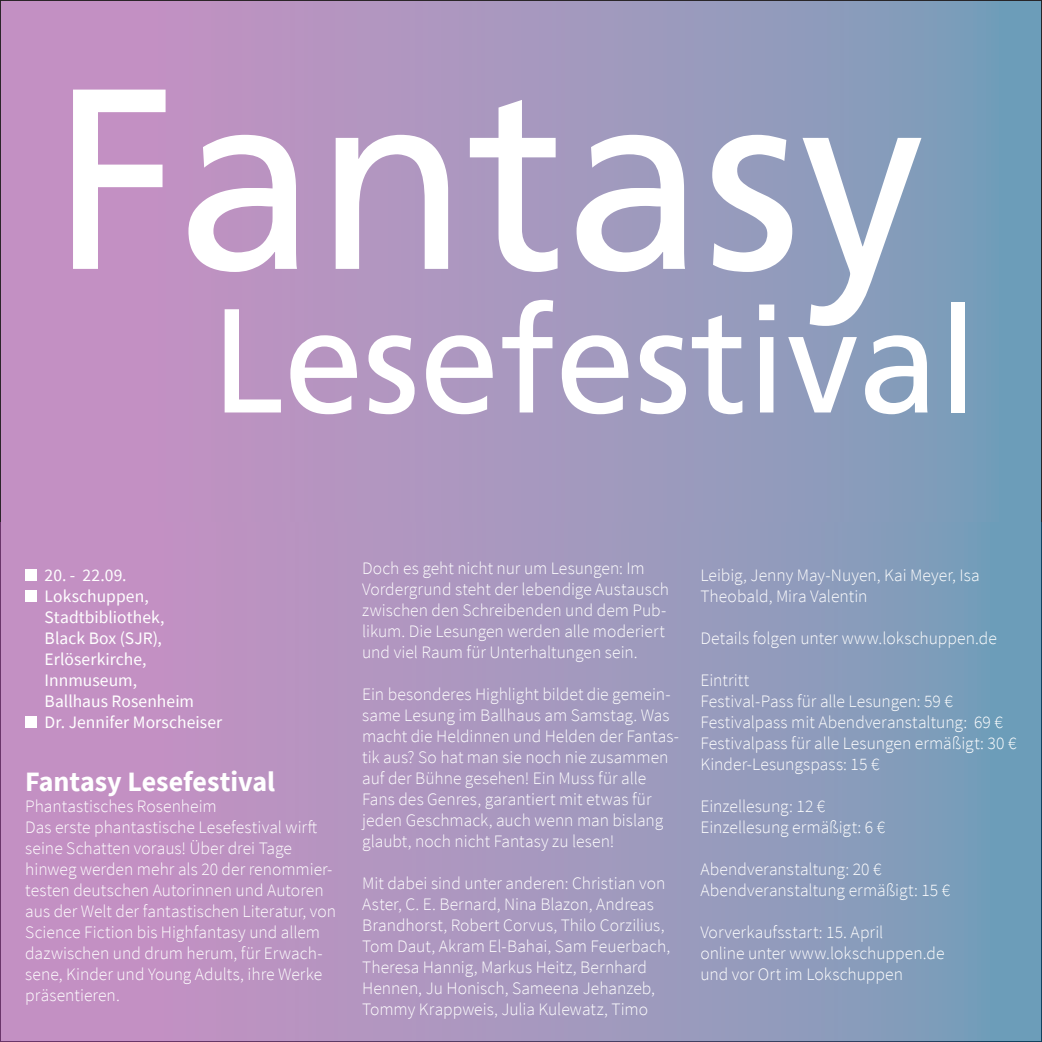
<style>
.page{position:relative;width:1042px;height:1042px;background:#fff}
.page>*{position:absolute;margin:0;border:0;box-sizing:border-box;transform-origin:0 0}
.t1{font:256.9px "Frutiger LT";color:#fff}
.t2{font:147.88px "Frutiger LT";color:#fff}
.t3{font:700 28px "Source Sans Pro";letter-spacing:-.005em;color:#fff}
.t4{font:300 17.5px/21px "Source Sans Pro";color:#fff}
.t5{font:17.5px/21px "Source Sans Pro";letter-spacing:.005em;color:#fff}
</style>
<div class="page">
<div style="left:0;top:0;width:1041px;height:521px;background:linear-gradient(to right,#cf8fc4,#799fb9)"></div>
<div style="left:0;top:522px;width:1042px;height:520px;background:linear-gradient(to right,#d08fc4,#779fb9)"></div>
<div style="left:25px;top:569px;width:11px;height:11px;background:#fff"></div>
<div style="left:25px;top:590px;width:11px;height:11px;background:#fff"></div>
<div style="left:25px;top:716px;width:11px;height:11px;background:#fff"></div>
<p class="t1" style="left:52px;top:29px;width:874px">Fantasy</p>
<p class="t2" style="left:212px;top:274px;width:768px">Lesefestival</p>
<p class="t5" style="left:45px;top:564px;width:179px">20. - 22.09.<br>Lokschuppen,<br>Stadtbibliothek,<br>Black Box (SJR),<br>Erlöserkirche,<br>Innmuseum,<br>Ballhaus Rosenheim<br>Dr. Jennifer Morscheiser</p>
<p class="t3" style="left:25px;top:762px;width:251px">Fantasy Lesefestival</p>
<p class="t4" style="left:25px;top:795px;width:312px">Phantastisches Rosenheim<br>Das erste phantastische Lesefestival wirft seine Schatten voraus! Über drei Tage hinweg werden mehr als 20 der renommier&shy;testen deutschen Autorinnen und Autoren aus der Welt der fantastischen Literatur, von Science Fiction bis Highfantasy und allem dazwischen und drum herum, für Erwach&shy;sene, Kinder und Young Adults, ihre Werke präsentieren.</p>
<p class="t4" style="left:362px;top:558px;width:308px">Doch es geht nicht nur um Lesungen: Im Vordergrund steht der lebendige Austausch zwischen den Schreibenden und dem Pub&shy;likum. Die Lesungen werden alle moderiert und viel Raum für Unterhaltungen sein.</p>
<p class="t4" style="left:362px;top:684px;width:318px">Ein besonderes Highlight bildet die gemein&shy;same Lesung im Ballhaus am Samstag. Was macht die Heldinnen und Helden der Fantas&shy;tik aus? So hat man sie noch nie zusammen auf der Bühne gesehen! Ein Muss für alle Fans des Genres, garantiert mit etwas für jeden Geschmack, auch wenn man bislang glaubt, noch nicht Fantasy zu lesen!</p>
<p class="t4" style="left:362px;top:873px;width:310px">Mit dabei sind unter anderen: Christian von Aster, C. E. Bernard, Nina Blazon, Andreas Brandhorst, Robert Corvus, Thilo Corzilius, Tom Daut, Akram El-Bahai, Sam Feuerbach, Theresa Hannig, Markus Heitz, Bernhard Hennen, Ju Honisch, Sameena Jehanzeb, Tommy Krappweis, Julia Kulewatz, Timo</p>
<p class="t4" style="left:700px;top:564px;width:281px">Leibig, Jenny May-Nuyen, Kai Meyer, Isa<br>Theobald, Mira Valentin</p>
<p class="t4" style="left:700px;top:627px;width:298px">Details folgen unter www.lokschuppen.de</p>
<p class="t4" style="left:700px;top:669px;width:317px">Eintritt<br>Festival-Pass für alle Lesungen: 59 €<br>Festivalpass mit Abendveranstaltung: 69 €<br>Festivalpass für alle Lesungen ermäßigt: 30 €<br>Kinder-Lesungspass: 15 €</p>
<p class="t4" style="left:700px;top:795px;width:186px">Einzellesung: 12 €<br>Einzellesung ermäßigt: 6 €</p>
<p class="t4" style="left:700px;top:858px;width:251px">Abendveranstaltung: 20 €<br>Abendveranstaltung ermäßigt: 15 €</p>
<p class="t4" style="left:700px;top:921px;width:246px">Vorverkaufsstart: 15. April<br>online unter www.lokschuppen.de und vor Ort im Lokschuppen</p>
</div>
